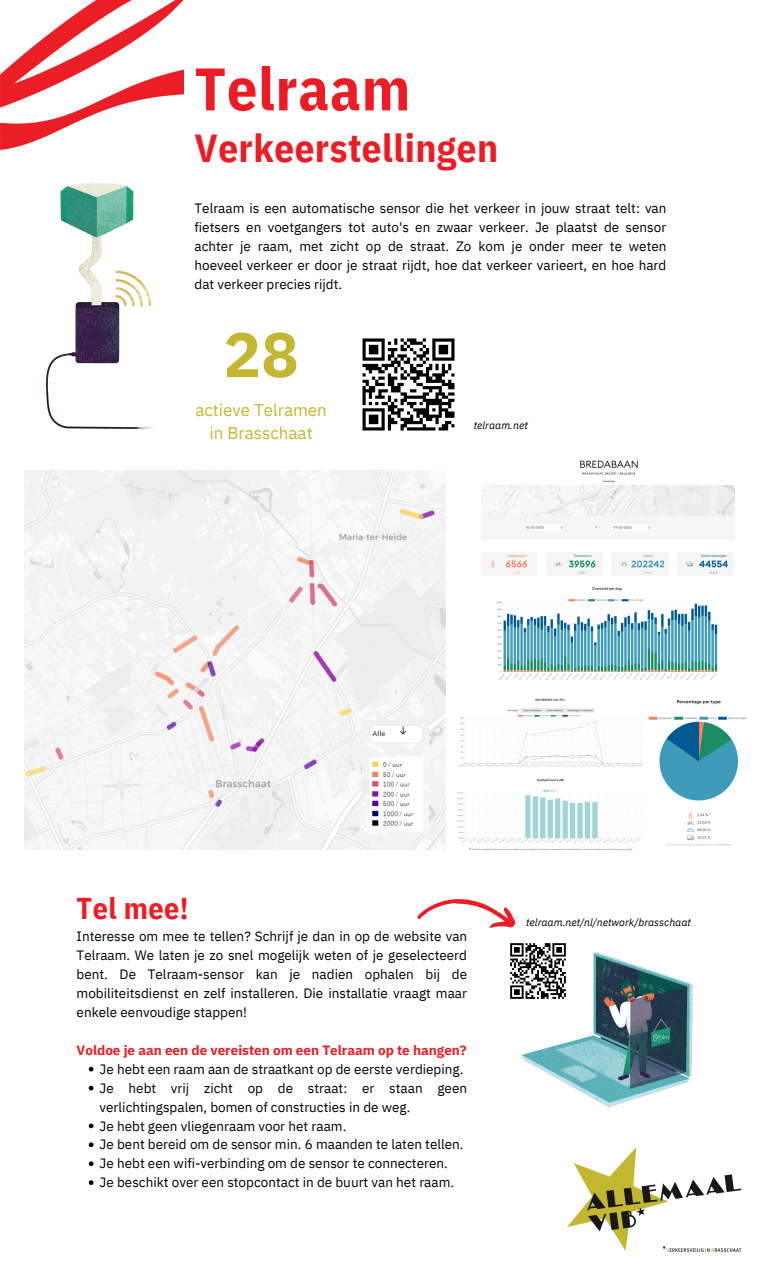
<style>
.page{position:relative;width:766px;height:1276px;background:#fff}
.page>*{position:absolute;margin:0;border:0;box-sizing:border-box;transform-origin:0 0}
.t1{font:700 62.82px "IBM Plex Sans";color:#c3b731}
.t2{font:700 60px "IBM Plex Sans Cond";letter-spacing:.01em;color:#ed1c24}
.t3{font:700 39px "IBM Plex Sans Cond";letter-spacing:.01em;color:#ed1c24}
.t4{font:700 30px "IBM Plex Sans Cond";letter-spacing:.01em;color:#ed1c24}
.t5{font:16.95px/23.6px "IBM Plex Sans";color:#c3b731;text-align:center}
.t6{font:13.5px/18.9px "IBM Plex Sans";color:#000;text-align:justify}
.t7{font:700 13.5px "IBM Plex Sans";color:#ed1c24}
.t8{font:italic 10.5px "IBM Plex Sans";color:#000}
</style>
<div class="page">
<img style="left:0;top:0;width:184px;height:149px">
<img style="left:46px;top:183px;width:107px;height:246px">
<img style="left:362px;top:338px;width:93px;height:93px">
<div style="left:24px;top:470px;width:421px;height:380px;background:#f2f2f2"></div>
<img style="left:362px;top:720px;width:66px;height:113px">
<img style="left:510px;top:943px;width:3px;height:56px">
<img style="left:513px;top:943px;width:180px;height:164px">
<svg style="left:567px;top:1147px;width:174px;height:104px"></svg>
<svg style="left:417px;top:899px;width:99px;height:29px"></svg>
<img style="left:496px;top:587px;width:222px;height:93px">
<img style="left:580px;top:460px;width:58px;height:22px">
<img style="left:481px;top:485px;width:252px;height:89px">
<img style="left:457px;top:778px;width:186px;height:72px">
<img style="left:648px;top:699px;width:99px;height:147px">
<img style="left:457px;top:698px;width:185px;height:69px">
<svg style="left:89px;top:1066px;width:4px;height:5px"></svg>
<svg style="left:89px;top:1085px;width:4px;height:5px"></svg>
<svg style="left:89px;top:1123px;width:4px;height:5px"></svg>
<svg style="left:89px;top:1142px;width:4px;height:5px"></svg>
<svg style="left:89px;top:1161px;width:4px;height:5px"></svg>
<svg style="left:89px;top:1180px;width:4px;height:5px"></svg>
<h2 class="t2" style="left:194px;top:49px;width:217px">Telraam</h2>
<h3 class="t3" style="left:194px;top:122px;width:305px">Verkeerstellingen</h3>
<p class="t6" style="left:194px;top:199px;width:473px">Telraam is een automatische sensor die het verkeer in jouw straat telt: van fietsers en voetgangers tot auto's en zwaar verkeer. Je plaatst de sensor achter je raam, met zicht op de straat. Zo kom je onder meer te weten hoeveel verkeer er door je straat rijdt, hoe dat verkeer varieert, en hoe hard dat verkeer precies rijdt.</p>
<h1 class="t1" style="left:223px;top:313px;width:77px">28</h1>
<p class="t5" style="left:195px;top:397px;width:133px">actieve Telramen in Brasschaat</p>
<p class="t8" style="left:473px;top:418px;width:55px">telraam.net</p>
<h3 class="t4" style="left:77px;top:888px;width:113px">Tel mee!</h3>
<p class="t8" style="left:526px;top:915px;width:166px">telraam.net/nl/network/brasschaat</p>
<p class="t6" style="left:77px;top:927px;width:392px">Interesse om mee te tellen? Schrijf je dan in op de website van Telraam. We laten je zo snel mogelijk weten of je geselecteerd bent. De Telraam-sensor kan je nadien ophalen bij de mobiliteitsdienst en zelf installeren. Die installatie vraagt maar enkele eenvoudige stappen!</p>
<p class="t7" style="left:77px;top:1041px;width:391px">Voldoe je aan een de vereisten om een Telraam op te hangen?</p>
<p class="t6" style="left:99px;top:1059px;width:369px;text-align:left">Je hebt een raam aan de straatkant op de eerste verdieping.<br>Je hebt vrij zicht op de straat: er staan geen verlichtingspalen, bomen of constructies in de weg.<br>Je hebt geen vliegenraam voor het raam.<br>Je bent bereid om de sensor min. 6 maanden te laten tellen.<br>Je hebt een wifi-verbinding om de sensor te connecteren.<br>Je beschikt over een stopcontact in de buurt van het raam.</p>
</div>
